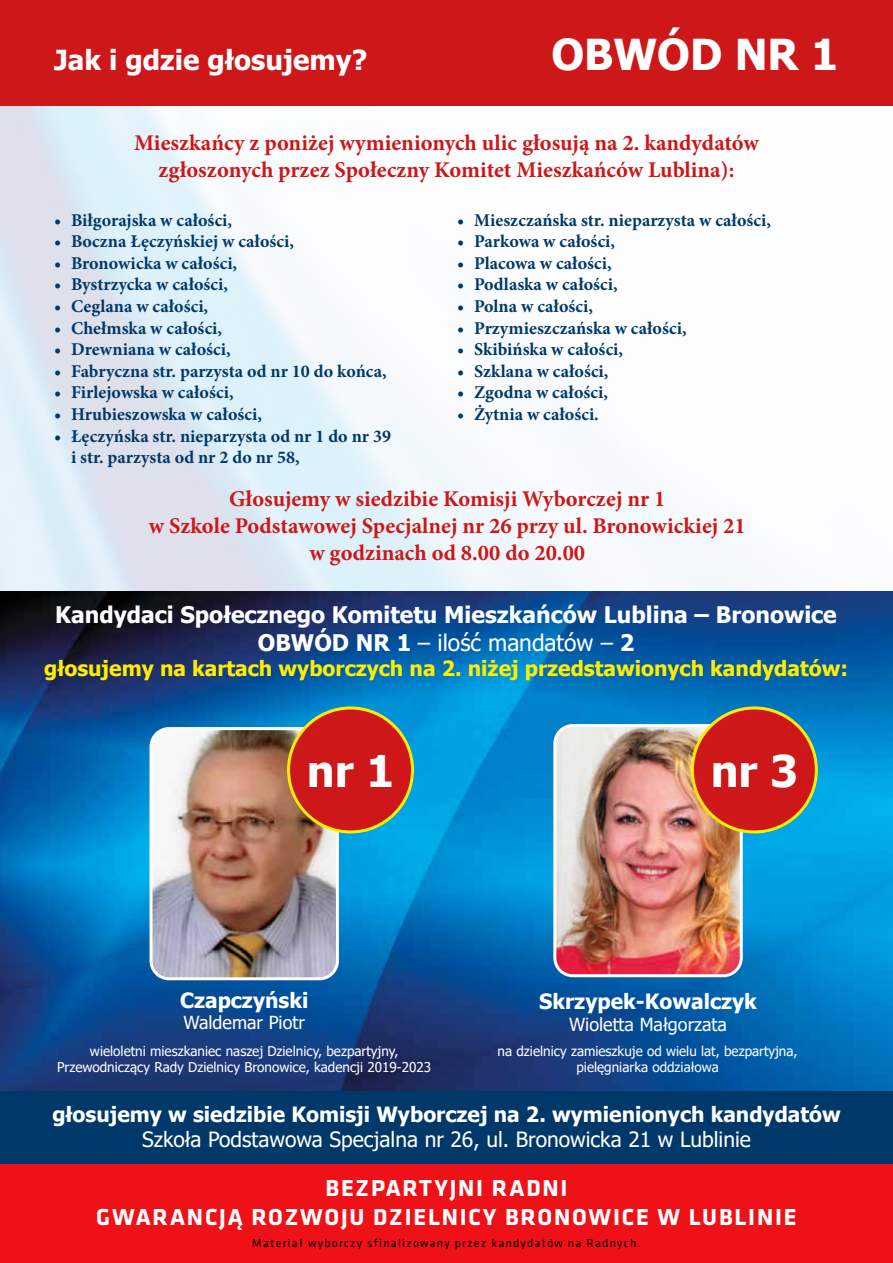
<style>
.page{position:relative;width:893px;height:1263px;background:#fff}
.page>*{position:absolute;margin:0;border:0;box-sizing:border-box;transform-origin:0 0}
.t1{font:700 43.65px "Tahoma";color:#fff}
.t2{font:700 42.6px "Tahoma";color:#fff}
.t3{font:700 27.6px "Tahoma";color:#fff}
.t4{font:700 24px/28.8px "Klavika";letter-spacing:.075em;color:#fff;text-align:center}
.t5{font:700 22.8px/27.3px "Tahoma";color:#fff;text-align:center}
.t6{font:700 22.5px/27px "Minion Pro";color:#cd1719;text-align:center}
.t7{font:700 21px "Tahoma";color:#fff}
.t8{font:700 21px "Tahoma";color:#ffed00}
.t9{font:21px "Tahoma";color:#fff}
.t10{font:700 18px/21.6px "Minion Pro";color:#003869}
.t11{font:18px "Tahoma";color:#fff}
.t12{font:13.5px/16.2px "Tahoma";color:#fff;text-align:center}
.t13{font:12px "Klavika";letter-spacing:.1em;color:#000}
.s1{font-weight:400}
</style>
<div class="page">
<img style="left:0;top:105px;width:893px;height:486px">
<div style="left:0;top:0;width:893px;height:105px;background:#cd1719"></div>
<img style="left:0;top:591px;width:893px;height:501px">
<div style="left:0;top:1164px;width:893px;height:99px;background:#f01118"></div>
<div style="left:0;top:1092px;width:893px;height:72px;background:#003869"></div>
<img style="left:151px;top:728px;width:186px;height:251px">
<div style="left:150px;top:727px;width:189px;height:253px;border:3px solid #fff;border-radius:18px"></div>
<img style="left:555px;top:725px;width:186px;height:251px">
<div style="left:553px;top:724px;width:190px;height:253px;border:3px solid #fff;border-radius:18px"></div>
<div style="left:289px;top:708px;width:123px;height:124px;background:#cd1719;border-radius:50%"></div>
<div style="left:287px;top:706px;width:127px;height:127px;border:3px solid #ffed00;border-radius:50%"></div>
<div style="left:692px;top:708px;width:124px;height:124px;background:#cd1719;border-radius:50%"></div>
<div style="left:691px;top:706px;width:127px;height:127px;border:3px solid #ffed00;border-radius:50%"></div>
<h3 class="t3" style="left:54px;top:41px;width:315px">Jak i gdzie głosujemy?</h3>
<h2 class="t2" style="left:551px;top:25px;width:288px">OBWÓD NR 1</h2>
<p class="t6" style="left:134px;top:129px;width:626px">Mieszkańcy z poniżej wymienionych ulic głosują na 2. kandydatów zgłoszonych przez Społeczny Komitet Mieszkańców Lublina):</p>
<p class="t10" style="left:54px;top:209px;width:180px">• Biłgorajska w całości,</p>
<p class="t10" style="left:54px;top:230px;width:241px">• Boczna Łęczyńskiej w całości,</p>
<p class="t10" style="left:54px;top:252px;width:185px">• Bronowicka w całości,</p>
<p class="t10" style="left:54px;top:274px;width:176px">• Bystrzycka w całości,</p>
<p class="t10" style="left:54px;top:295px;width:156px">• Ceglana w całości,</p>
<p class="t10" style="left:54px;top:317px;width:170px">• Chełmska w całości,</p>
<p class="t10" style="left:54px;top:338px;width:178px">• Drewniana w całości,</p>
<p class="t10" style="left:54px;top:360px;width:334px">• Fabryczna str. parzysta od nr 10 do końca,</p>
<p class="t10" style="left:54px;top:382px;width:181px">• Firlejowska w całości,</p>
<p class="t10" style="left:54px;top:403px;width:210px">• Hrubieszowska w całości,</p>
<p class="t10" style="left:71px;top:425px;width:321px;text-indent:-17px">• Łęczyńska str. nieparzysta od nr 1 do nr 39 i str. parzysta od nr 2 do nr 58,</p>
<p class="t10" style="left:457px;top:209px;width:315px">• Mieszczańska str. nieparzysta w całości,</p>
<p class="t10" style="left:457px;top:230px;width:159px">• Parkowa w całości,</p>
<p class="t10" style="left:457px;top:252px;width:156px">• Placowa w całości,</p>
<p class="t10" style="left:457px;top:274px;width:162px">• Podlaska w całości,</p>
<p class="t10" style="left:457px;top:295px;width:137px">• Polna w całości,</p>
<p class="t10" style="left:457px;top:317px;width:231px">• Przymieszczańska w całości,</p>
<p class="t10" style="left:457px;top:338px;width:167px">• Skibińska w całości,</p>
<p class="t10" style="left:457px;top:360px;width:153px">• Szklana w całości,</p>
<p class="t10" style="left:457px;top:382px;width:152px">• Zgodna w całości,</p>
<p class="t10" style="left:457px;top:403px;width:143px">• Żytnia w całości.</p>
<p class="t6" style="left:149px;top:485px;width:598px">Głosujemy w siedzibie Komisji Wyborczej nr 1<br>w Szkole Podstawowej Specjalnej nr 26 przy ul. Bronowickiej 21 w godzinach od 8.00 do 20.00</p>
<p class="t5" style="left:55px;top:602px;width:783px">Kandydaci Społecznego Komitetu Mieszkańców Lublina – Bronowice<br>OBWÓD NR 1 <span class="s1">– ilość mandatów –</span> 2</p>
<p class="t8" style="left:44px;top:654px;width:805px">głosujemy na kartach wyborczych na 2. niżej przedstawionych kandydatów:</p>
<h1 class="t1" style="left:307px;top:740px;width:89px">nr 1</h1>
<h1 class="t1" style="left:711px;top:740px;width:89px">nr 3</h1>
<p class="t7" style="left:180px;top:985px;width:130px">Czapczyński</p>
<p class="t11" style="left:183px;top:1011px;width:123px">Waldemar Piotr</p>
<p class="t12" style="left:57px;top:1043px;width:376px">wieloletni mieszkaniec naszej Dzielnicy, bezpartyjny,<br>Przewodniczący Rady Dzielnicy Bronowice, kadencji 2019-2023</p>
<p class="t7" style="left:539px;top:987px;width:219px">Skrzypek-Kowalczyk</p>
<p class="t11" style="left:569px;top:1012px;width:160px">Wioletta Małgorzata</p>
<p class="t12" style="left:498px;top:1043px;width:302px">na dzielnicy zamieszkuje od wielu lat, bezpartyjna, pielęgniarka oddziałowa</p>
<p class="t7" style="left:52px;top:1100px;width:790px">głosujemy w siedzibie Komisji Wyborczej na 2. wymienionych kandydatów</p>
<p class="t9" style="left:142px;top:1125px;width:610px">Szkoła Podstawowa Specjalna nr 26, ul. Bronowicka 21 w Lublinie</p>
<h3 class="t4" style="left:96px;top:1174px;width:702px">BEZPARTYJNI RADNI<br>GWARANCJĄ ROZWOJU DZIELNICY BRONOWICE W LUBLINIE</h3>
<p class="t13" style="left:252px;top:1236px;width:390px">Materiał wyborczy sfinalizowany przez kandydatów na Radnych.</p>
</div>
